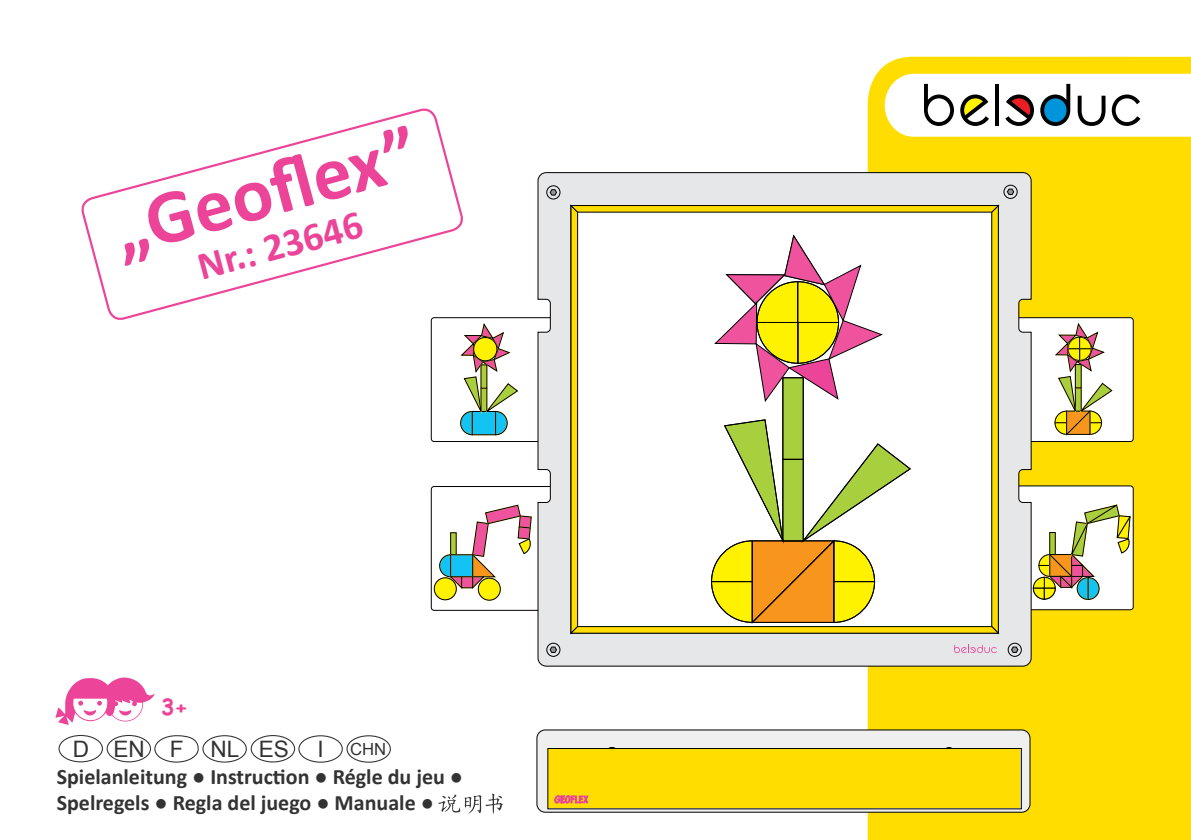
<style>
.page{position:relative;width:1191px;height:840px;background:#fff}
.page>*{position:absolute;margin:0;border:0;box-sizing:border-box;transform-origin:0 0}
.t1{font:700 77px "Calibri";color:#eb4498}
.t2{font:700 40px "Calibri";color:#eb4498}
.t3{font:22.6px "Arial";color:#333}
.t4{font:700 22px/26.4px "Calibri";color:#333}
.t5{font:700 22px "Comic Sans MS";color:#eb4498}
.t6{font:16.8px "Arial";color:#333}
.s1{font-size:22.6px}
</style>
<div class="page">
<div style="left:867px;top:57px;width:324px;height:782px;background:#fd0"></div>
<div style="left:107px;top:734px;width:44px;height:28px;border:1px solid #333;border-radius:50%"></div>
<div style="left:59px;top:734px;width:44px;height:28px;border:1px solid #333;border-radius:50%"></div>
<div style="left:202px;top:734px;width:45px;height:28px;border:1px solid #333;border-radius:50%"></div>
<div style="left:154px;top:734px;width:45px;height:28px;border:1px solid #333;border-radius:50%"></div>
<div style="left:251px;top:734px;width:44px;height:28px;border:1px solid #333;border-radius:50%"></div>
<div style="left:346px;top:734px;width:45px;height:28px;border:1px solid #333;border-radius:50%"></div>
<div style="left:298px;top:734px;width:45px;height:28px;border:1px solid #333;border-radius:50%"></div>
<svg style="left:438px;top:793px;width:64px;height:20px"></svg>
<svg style="left:884px;top:74px;width:307px;height:63px"></svg>
<svg style="left:81px;top:108px;width:382px;height:218px"></svg>
<svg style="left:56px;top:677px;width:98px;height:47px"></svg>
<div style="left:1010px;top:485px;width:123px;height:124px;background:#fff;border-radius:3px"></div>
<div style="left:1009px;top:485px;width:124px;height:124px;border:1px solid #000;border-radius:3px"></div>
<div style="left:1010px;top:317px;width:123px;height:124px;background:#fff;border-radius:3px"></div>
<div style="left:1009px;top:317px;width:124px;height:124px;border:1px solid #000;border-radius:3px"></div>
<div style="left:431px;top:317px;width:124px;height:124px;border:1px solid #000;border-radius:3px"></div>
<div style="left:431px;top:486px;width:124px;height:124px;border:1px solid #000;border-radius:3px"></div>
<svg style="left:538px;top:172px;width:493px;height:494px;background:#e1e1e1"></svg>
<svg style="left:570px;top:205px;width:451px;height:451px;background:#d8d9d9"></svg>
<svg style="left:1011px;top:646px;width:7px;height:6px"></svg>
<div style="left:547px;top:642px;width:13px;height:14px;border:1px solid #000;border-radius:50%"></div>
<svg style="left:550px;top:646px;width:6px;height:6px"></svg>
<svg style="left:1054px;top:323px;width:58px;height:111px"></svg>
<svg style="left:460px;top:324px;width:58px;height:110px"></svg>
<div style="left:434px;top:577px;width:22px;height:22px;background:#fff200;border:1px solid #fcda2f;border-radius:50%"></div>
<div style="left:434px;top:577px;width:22px;height:22px;border:1px solid #000;border-radius:50%"></div>
<div style="left:478px;top:577px;width:22px;height:23px;background:#fff200;border:1px solid #fcda2f;border-radius:50%"></div>
<div style="left:478px;top:577px;width:22px;height:23px;border:1px solid #000;border-radius:50%"></div>
<div style="left:450px;top:532px;width:6px;height:22px;background:#a8cf3d"></div>
<div style="left:450px;top:532px;width:6px;height:22px;border:1px solid #000"></div>
<div style="left:450px;top:554px;width:23px;height:22px;background:#12c3f4"></div>
<svg style="left:472px;top:504px;width:60px;height:83px"></svg>
<svg style="left:439px;top:554px;width:23px;height:34px"></svg>
<div style="left:461px;top:576px;width:12px;height:11px;background:#ef539e"></div>
<div style="left:461px;top:576px;width:12px;height:11px;border:1px solid #000"></div>
<svg style="left:1033px;top:504px;width:97px;height:95px"></svg>
<div style="left:537px;top:729px;width:493px;height:82px;background:#efeff0;border-radius:8px"></div>
<div style="left:536px;top:729px;width:494px;height:83px;border:1px solid #000;border-radius:8px"></div>
<div style="left:605px;top:747px;width:13px;height:13px;border:1px solid #000;border-radius:50%"></div>
<div style="left:942px;top:747px;width:13px;height:13px;border:1px solid #000;border-radius:50%"></div>
<div style="left:549px;top:749px;width:471px;height:58px;background:#fd0"></div>
<div style="left:548px;top:748px;width:473px;height:60px;border:1px solid #000"></div>
<svg style="left:954px;top:644px;width:42px;height:8px"></svg>
<div style="left:1003px;top:185px;width:14px;height:13px;border:1px solid #000;border-radius:50%"></div>
<svg style="left:1007px;top:189px;width:6px;height:5px"></svg>
<div style="left:546px;top:185px;width:14px;height:14px;border:1px solid #000;border-radius:50%"></div>
<svg style="left:550px;top:189px;width:6px;height:6px"></svg>
<svg style="left:571px;top:205px;width:427px;height:428px"></svg>
<svg style="left:554px;top:795px;width:34px;height:9px"></svg>
<h1 class="t1" style="left:102px;top:183px;width:314px;rotate:-15deg">„Geofl ex”</h1>
<h2 class="t2" style="left:192px;top:242px;width:171px;rotate:-15deg">Nr.: 23646</h2>
<p class="t5" style="left:161px;top:690px;width:28px">3+</p>
<p class="t3" style="left:73px;top:733px;width:218px">D EN F NLES</p>
<p class="t6" style="left:317px;top:737px;width:70px"><span class="s1">I</span> CHN</p>
<p class="t4" style="left:57px;top:763px;width:408px">Spielanleitung ● Instruction ● Régle du jeu ●<br>Spelregels ● Regla del juego ● Manuale ●</p>
</div>
